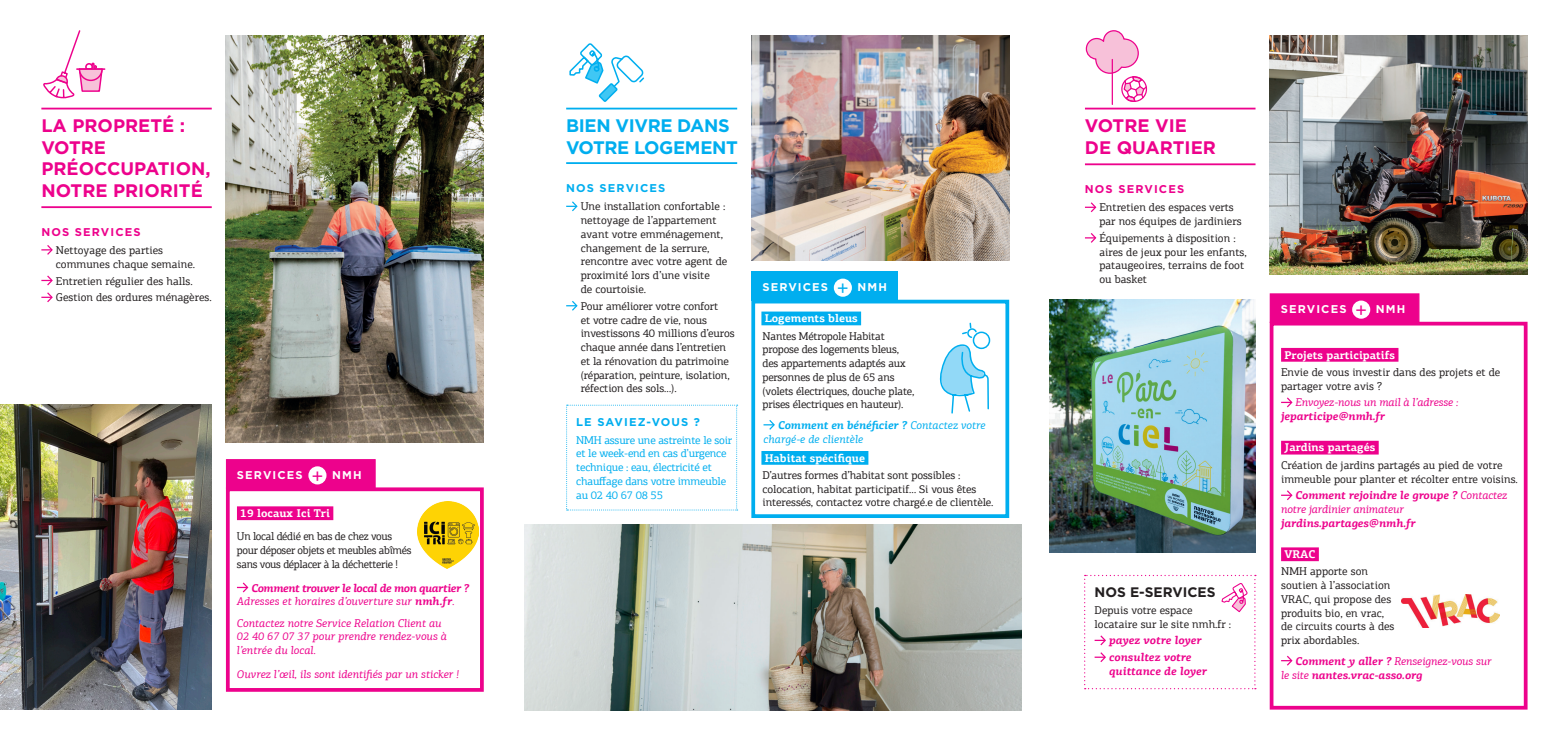
<style>
.page{position:relative;width:1563px;height:745px;background:#fff}
.page>*{position:absolute;margin:0;border:0;box-sizing:border-box;transform-origin:0 0}
.t1{font:19.38px "Gotham";color:#ed028c}
.t2{font:19.38px "Gotham";color:#00aeef}
.t3{font:700 18.12px/21.8px "Gotham";color:#ed028c}
.t4{font:700 18.12px/21.8px "Gotham";letter-spacing:-.02em;color:#00aeef}
.t5{font:700 13.75px "Gotham";color:#231f20}
.t6{font:11.25px/13.8px "PF Agora Slab Pro";color:#231f20}
.t7{font:italic 700 11.25px/13.8px "PF Agora Slab Pro";letter-spacing:-.01em;color:#ed028c}
.t8{font:italic 11.25px/13.8px "PF Agora Slab Pro";color:#ed028c}
.t9{font:11.25px/13.8px "PF Agora Slab Pro";letter-spacing:-.02em;color:#231f20}
.t10{font:11.25px/13.8px "PF Agora Slab Pro";letter-spacing:-.02em;color:#00aeef}
.t11{font:11.25px/13.8px "PF Agora Slab Pro";letter-spacing:-.03em;color:#231f20}
.t12{font:700 11.25px "PF Agora Slab Pro";color:#fff}
.t13{font:italic 700 11.25px/13.8px "PF Agora Slab Pro";letter-spacing:-.04em;color:#ed028c}
.t14{font:italic 11.25px/13.8px "PF Agora Slab Pro";color:#00aeef}
.t15{font:700 11.25px "Gotham";letter-spacing:.1em;color:#fff}
.t16{font:700 11.25px "Gotham";letter-spacing:.1em;color:#00aeef}
.t17{font:700 11.25px "Gotham";letter-spacing:.1em;color:#ed028c}
.s1{font-weight:700}
.s2{font-weight:400}
</style>
<div class="page">
<img style="left:226px;top:35px;width:258px;height:407px">
<img style="left:751px;top:35px;width:258px;height:225px">
<img style="left:1269px;top:35px;width:258px;height:239px">
<hr style="left:41px;top:206px;width:171px;height:2px;background:#ed028c">
<hr style="left:41px;top:108px;width:171px;height:1px;background:#ed028c">
<svg style="left:41px;top:245px;width:12px;height:10px"></svg>
<svg style="left:41px;top:275px;width:12px;height:28px"></svg>
<img style="left:0;top:404px;width:212px;height:305px">
<img style="left:524px;top:524px;width:497px;height:185px">
<img style="left:1049px;top:299px;width:206px;height:253px">
<hr style="left:566px;top:162px;width:171px;height:2px;background:#00aeef">
<hr style="left:566px;top:108px;width:171px;height:1px;background:#00aeef">
<svg style="left:566px;top:201px;width:12px;height:11px"></svg>
<svg style="left:566px;top:301px;width:12px;height:10px"></svg>
<hr style="left:1085px;top:163px;width:170px;height:2px;background:#ed028c">
<hr style="left:1085px;top:108px;width:170px;height:1px;background:#ed028c">
<svg style="left:1085px;top:202px;width:12px;height:11px"></svg>
<svg style="left:1085px;top:233px;width:12px;height:10px"></svg>
<svg style="left:569px;top:43px;width:75px;height:59px"></svg>
<svg style="left:1084px;top:574px;width:172px;height:112px"></svg>
<hr style="left:1111px;top:59px;width:2px;height:45px;background:#ed028c">
<svg style="left:1085px;top:30px;width:63px;height:73px"></svg>
<hr style="left:77px;top:68px;width:28px;height:2px;background:#ed028c">
<svg style="left:43px;top:30px;width:61px;height:69px"></svg>
<div style="left:226px;top:487px;width:258px;height:204px;border:4px solid #ed028c"></div>
<div style="left:237px;top:506px;width:96px;height:14px;background:#ed028c"></div>
<img style="left:418px;top:501px;width:61px;height:67px">
<svg style="left:237px;top:582px;width:12px;height:11px"></svg>
<div style="left:226px;top:459px;width:150px;height:29px;background:#ed028c;border:1px solid #ed028c"></div>
<div style="left:308px;top:466px;width:18px;height:18px;background:#fff;border-radius:50%"></div>
<div style="left:751px;top:299px;width:258px;height:218px;border:4px solid #00aeef"></div>
<div style="left:761px;top:450px;width:107px;height:14px;background:#00aeef"></div>
<div style="left:751px;top:271px;width:146px;height:30px;background:#00aeef"></div>
<div style="left:834px;top:278px;width:18px;height:18px;background:#fff;border-radius:50%"></div>
<svg style="left:1281px;top:397px;width:12px;height:11px"></svg>
<div style="left:1281px;top:348px;width:117px;height:13px;background:#ed028c"></div>
<svg style="left:1281px;top:490px;width:12px;height:11px"></svg>
<div style="left:1281px;top:440px;width:97px;height:14px;background:#ed028c"></div>
<div style="left:761px;top:311px;width:100px;height:14px;background:#00aeef"></div>
<svg style="left:763px;top:420px;width:12px;height:10px"></svg>
<svg style="left:939px;top:322px;width:52px;height:92px"></svg>
<div style="left:1281px;top:547px;width:38px;height:13px;background:#ed028c"></div>
<svg style="left:1281px;top:655px;width:12px;height:11px"></svg>
<img style="left:1401px;top:594px;width:98px;height:33px">
<svg style="left:566px;top:404px;width:172px;height:106px"></svg>
<div style="left:1269px;top:321px;width:258px;height:388px;border:4px solid #ed028c"></div>
<div style="left:1269px;top:293px;width:150px;height:29px;background:#ed028c;border:1px solid #ed028c"></div>
<div style="left:1352px;top:300px;width:18px;height:18px;background:#fff;border-radius:50%"></div>
<p class="t3" style="left:41px;top:114px;width:171px">LA PROPRETÉ :<br>VOTRE<br>PRÉOCCUPATION,<br>NOTRE PRIORITÉ</p>
<p class="t17" style="left:41px;top:226px;width:101px">NOS SERVICES</p>
<p class="t6" style="left:56px;top:243px;width:141px">Nettoyage des parties communes chaque semaine.</p>
<p class="t6" style="left:56px;top:273px;width:138px">Entretien régulier des halls.</p>
<p class="t6" style="left:56px;top:290px;width:157px">Gestion des ordures ménagères.</p>
<p class="t4" style="left:566px;top:114px;width:173px">BIEN VIVRE DANS<br>VOTRE LOGEMENT</p>
<p class="t16" style="left:566px;top:182px;width:101px">NOS SERVICES</p>
<p class="t6" style="left:581px;top:199px;width:148px">Une installation confortable : nettoyage de l’appartement avant votre emménagement, changement de la serrure, rencontre avec votre agent de proximité lors d’une visite<br>de courtoisie.</p>
<p class="t6" style="left:581px;top:299px;width:155px">Pour améliorer votre confort<br>et votre cadre de vie, nous investissons 40 millions d’euros chaque année dans l’entretien et la rénovation du patrimoine (réparation, peinture, isolation, réfection des sols…).</p>
<p class="t15" style="left:762px;top:281px;width:67px">SERVICES</p>
<p class="t2" style="left:837px;top:275px;width:14px">+</p>
<p class="t15" style="left:857px;top:281px;width:31px">NMH</p>
<p class="t12" style="left:765px;top:311px;width:94px">Logements bleus</p>
<p class="t9" style="left:762px;top:328px;width:153px">Nantes Métropole Habitat propose des logements bleus, des appartements adaptés aux personnes de plus de 65 ans (volets électriques, douche plate, prises électriques en hauteur).</p>
<p class="t16" style="left:576px;top:415px;width:125px">LE SAVIEZ-VOUS ?</p>
<p class="t10" style="left:576px;top:432px;width:157px">NMH assure une astreinte le soir et le week-end en cas d’urgence technique : eau, électricité et chauffage dans votre immeuble au 02 40 67 08 55</p>
<p class="t14" style="left:763px;top:418px;width:224px;text-indent:15px"><span class="s1">Comment en bénéficier ?</span> Contactez votre chargé-e de clientèle</p>
<p class="t12" style="left:765px;top:450px;width:102px">Habitat spécifique</p>
<p class="t15" style="left:237px;top:468px;width:67px">SERVICES</p>
<p class="t1" style="left:311px;top:463px;width:14px">+</p>
<p class="t15" style="left:332px;top:468px;width:31px">NMH</p>
<p class="t6" style="left:762px;top:468px;width:232px">D’autres formes d’habitat sont possibles : colocation, habitat participatif… Si vous êtes interessés, contactez votre chargé.e de clientèle.</p>
<p class="t12" style="left:240px;top:505px;width:91px">19 locaux Ici Tri</p>
<p class="t11" style="left:237px;top:529px;width:176px">Un local dédié en bas de chez vous pour déposer objets et meubles abîmés sans vous déplacer à la déchetterie !</p>
<p class="t13" style="left:237px;top:580px;width:234px;text-indent:15px">Comment trouver le local de mon quartier ?<br><span class="s2">Adresses et horaires d’ouverture sur</span> nmh.fr<span class="s2">.</span></p>
<p class="t8" style="left:237px;top:615px;width:211px">Contactez notre Service Relation Client au<br>02 40 67 07 37 pour prendre rendez-vous à l’entrée du local.</p>
<p class="t8" style="left:237px;top:667px;width:223px">Ouvrez l’œil, ils sont identifiés par un sticker !</p>
<p class="t3" style="left:1085px;top:114px;width:132px">VOTRE VIE<br>DE QUARTIER</p>
<p class="t17" style="left:1085px;top:183px;width:101px">NOS SERVICES</p>
<p class="t6" style="left:1099px;top:200px;width:144px">Entretien des espaces verts par nos équipes de jardiniers</p>
<p class="t6" style="left:1099px;top:231px;width:149px">Équipements à disposition : aires de jeux pour les enfants, pataugeoires, terrains de foot ou basket</p>
<p class="t5" style="left:1094px;top:583px;width:123px">NOS E-SERVICES</p>
<p class="t6" style="left:1094px;top:602px;width:138px">Depuis votre espace locataire sur le site nmh.fr :</p>
<p class="t7" style="left:1109px;top:633px;width:94px">payez votre loyer</p>
<p class="t7" style="left:1109px;top:650px;width:100px">consultez votre quittance de loyer</p>
<p class="t15" style="left:1280px;top:303px;width:67px">SERVICES</p>
<p class="t1" style="left:1355px;top:297px;width:14px">+</p>
<p class="t15" style="left:1376px;top:303px;width:31px">NMH</p>
<p class="t12" style="left:1284px;top:347px;width:112px">Projets participatifs</p>
<p class="t6" style="left:1281px;top:365px;width:221px">Envie de vous investir dans des projets et de partager votre avis ?</p>
<p class="t8" style="left:1281px;top:395px;width:179px;text-indent:15px">Envoyez-nous un mail à l’adresse : <span class="s1">jeparticipe@nmh.fr</span></p>
<p class="t12" style="left:1284px;top:440px;width:92px">Jardins partagés</p>
<p class="t6" style="left:1281px;top:457px;width:238px">Création de jardins partagés au pied de votre immeuble pour planter et récolter entre voisins.</p>
<p class="t7" style="left:1281px;top:488px;width:228px;text-indent:15px">Comment rejoindre le groupe ? <span class="s2">Contactez notre jardinier animateur </span>jardins.partages@nmh.fr</p>
<p class="t12" style="left:1284px;top:546px;width:33px">VRAC</p>
<p class="t6" style="left:1281px;top:564px;width:115px">NMH apporte son soutien à l’association<br>VRAC, qui propose des produits bio, en vrac, de circuits courts à des prix abordables.</p>
<p class="t7" style="left:1281px;top:653px;width:212px;text-indent:15px">Comment y aller ? <span class="s2">Renseignez-vous sur le site</span> nantes.vrac-asso.org</p>
</div>
